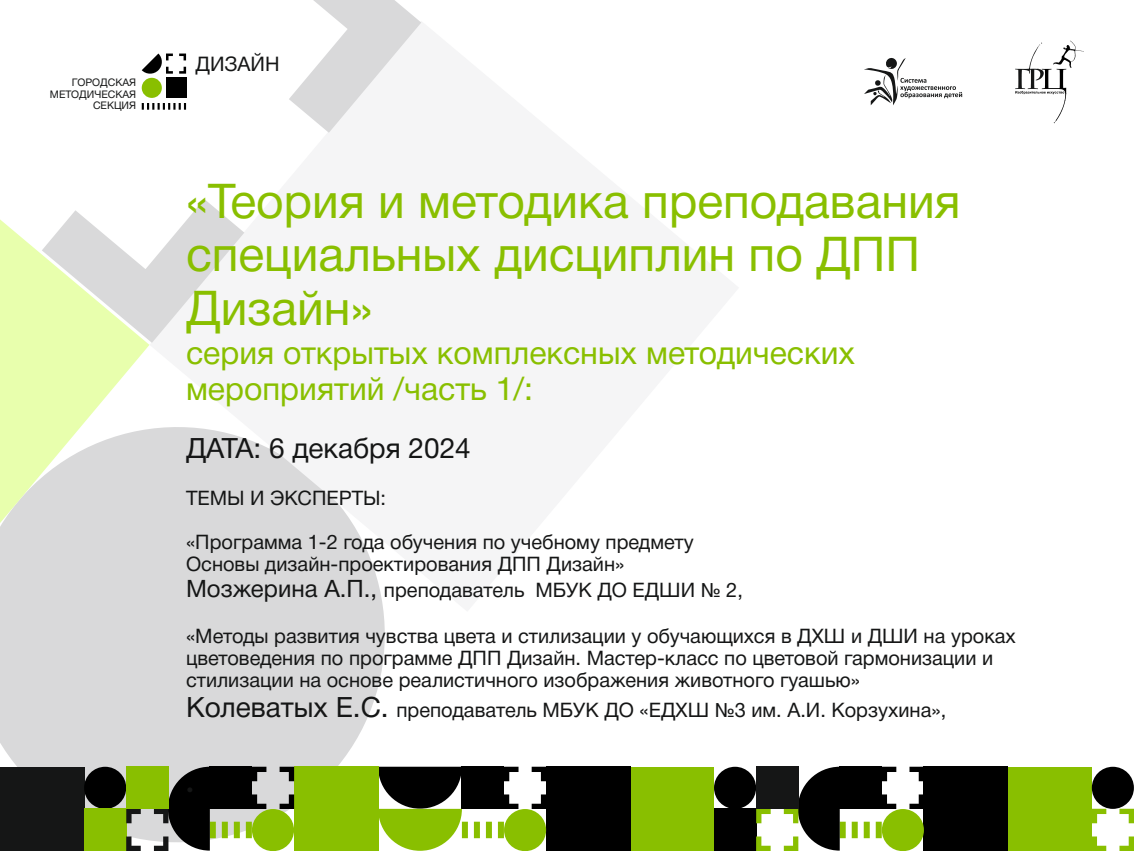
<style>
.page{position:relative;width:1134px;height:851px;background:#fff}
.page>*{position:absolute;margin:0;border:0;box-sizing:border-box;transform-origin:0 0}
.t1{font:48px/53.4px "Helvetica Neue Cyr";color:#89bf00}
.t2{font:32px/35.6px "Helvetica Neue Cyr";color:#89bf00}
.t3{font:28px "Helvetica Neue Cyr";color:#151616}
.t4{font:20.2px "Helvetica Neue Cyr";color:#151616}
.t5{font:20px/22.2px "Helvetica Neue Cyr";color:#151616}
.t6{font:10.4px/11.6px "Helvetica Neue Cyr";color:#151616;text-align:right}
.s1{font-size:24px}
.s2{font-size:28px}
</style>
<div class="page">
<div style="left:0;top:611px;width:385px;height:197px;background:#d9d9da"></div>
<svg style="left:149px;top:22px;width:273px;height:589px"></svg>
<svg style="left:141px;top:0;width:280px;height:343px;fill:#f5f5f6"></svg>
<svg style="left:0;top:78px;width:149px;height:590px"></svg>
<div style="left:1008px;top:766px;width:84px;height:84px;background:#89bf00"></div>
<div style="left:924px;top:766px;width:84px;height:84px;background:#000"></div>
<svg style="left:1092px;top:808px;width:42px;height:42px"></svg>
<div style="left:1092px;top:766px;width:42px;height:42px;background:#000;border-radius:50%"></div>
<div style="left:630px;top:766px;width:84px;height:84px;background:#89bf00"></div>
<div style="left:546px;top:766px;width:84px;height:84px;background:#000"></div>
<div style="left:714px;top:766px;width:42px;height:42px;background:#000;border-radius:50%"></div>
<svg style="left:378px;top:766px;width:168px;height:84px"></svg>
<div style="left:714px;top:808px;width:42px;height:42px;background:#000"></div>
<svg style="left:756px;top:766px;width:168px;height:84px"></svg>
<div style="left:756px;top:765px;width:42px;height:43px;background:#151616"></div>
<div style="left:294px;top:766px;width:84px;height:84px;background:#89bf00"></div>
<div style="left:0;top:766px;width:84px;height:84px;background:#151616"></div>
<div style="left:84px;top:766px;width:42px;height:42px;background:#000;border-radius:50%"></div>
<div style="left:84px;top:808px;width:42px;height:42px;background:#89bf00"></div>
<div style="left:126px;top:765px;width:42px;height:43px;background:#d9d9da"></div>
<svg style="left:864px;top:58px;width:98px;height:47px"></svg>
<svg style="left:1015px;top:41px;width:69px;height:82px"></svg>
<div style="left:166px;top:78px;width:20px;height:20px;background:#000"></div>
<div style="left:142px;top:78px;width:20px;height:20px;background:#89bf00;border-radius:50%"></div>
<svg style="left:142px;top:53px;width:44px;height:22px"></svg>
<svg style="left:142px;top:103px;width:44px;height:7px"></svg>
<svg style="left:126px;top:766px;width:168px;height:84px;background:#748350"></svg>
<p class="t6" style="left:50px;top:77px;width:88px">ГОРОДСКАЯ<br>МЕТОДИЧЕСКАЯ<br>СЕКЦИЯ</p>
<p class="t4" style="left:195px;top:56px;width:86px">ДИЗАЙН</p>
<h1 class="t1" style="left:186px;top:179px;width:776px">«Теория и методика преподавания специальных дисциплин по ДПП<br>Дизайн»</h1>
<h2 class="t2" style="left:186px;top:338px;width:670px">серия открытых комплексных методических мероприятий /часть 1/:</h2>
<h3 class="t3" style="left:186px;top:438px;width:286px">ДАТА: 6 декабря 2024</h3>
<p class="t5" style="left:186px;top:488px;width:202px">ТЕМЫ И ЭКСПЕРТЫ:</p>
<p class="t5" style="left:186px;top:532px;width:509px">«Программа 1-2 года обучения по учебному предмету<br>Основы дизайн-проектирования ДПП Дизайн»</p>
<p class="t5" style="left:186px;top:581px;width:558px"><span class="s1">Мозжерина А.П.,</span> преподаватель МБУК ДО ЕДШИ № 2,</p>
<p class="t5" style="left:186px;top:626px;width:831px">«Методы развития чувства цвета и стилизации у обучающихся в ДХШ и ДШИ на уроках цветоведения по программе ДПП Дизайн. Мастер-класс по цветовой гармонизации и стилизации на основе реалистичного изображения животного гуашью»</p>
<p class="t5" style="left:186px;top:700px;width:762px"><span class="s2">Колеватых Е.С.</span> преподаватель МБУК ДО «ЕДХШ №3 им. А.И. Корзухина»,</p>
</div>
